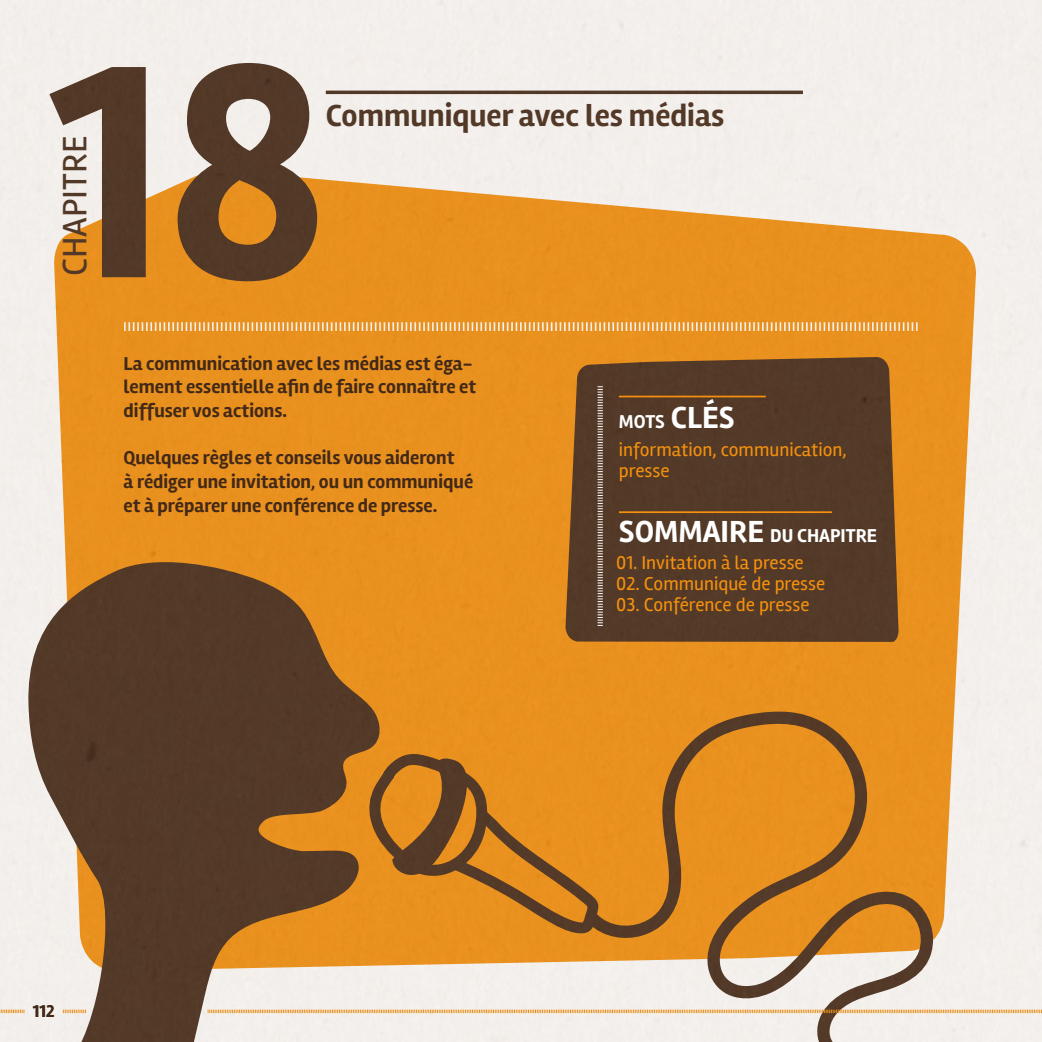
<style>
.page{position:relative;width:1042px;height:1042px;background:#fff}
.page>*{position:absolute;margin:0;border:0;box-sizing:border-box;transform-origin:0 0}
.t1{font:700 315px "Rambla";color:#432918}
.t2{font:35px "Rambla";color:#432918}
.t3{font:700 31.5px "Rambla";color:#432918}
.t4{font:700 19.25px/23.6px "Rambla";color:#432918}
.t5{font:19.25px/21px "Rambla";color:#f3900e}
.t6{font:700 19.25px "Rambla";color:#fff}
.t7{font:700 17.5px "Rambla";color:#432918}
.s1{font-size:31.5px}
</style>
<div class="page">
<img style="left:0;top:0;width:1042px;height:1042px">
<hr style="left:619px;top:396px;width:147px;height:1px;background:#f3900e">
<hr style="left:619px;top:511px;width:213px;height:2px;background:#f3900e">
<svg style="left:597px;top:386px;width:6px;height:240px"></svg>
<h1 class="t1" style="left:47px;top:-13px;width:283px">18</h1>
<h2 class="t2" style="left:54px;top:276px;width:143px;rotate:-90deg">CHAPITRE</h2>
<h3 class="t3" style="left:326px;top:97px;width:400px">Communiquer avec les médias</h3>
<p class="t4" style="left:124px;top:352px;width:354px">La communication avec les médias est éga&shy;lement essentielle afin de faire connaître et diffuser vos actions.</p>
<p class="t4" style="left:124px;top:446px;width:351px">Quelques règles et conseils vous aideront<br>à rédiger une invitation, ou un communiqué et à préparer une conférence de presse.</p>
<p class="t5" style="left:619px;top:439px;width:229px">information, communication, presse</p>
<p class="t5" style="left:616px;top:552px;width:189px">01. Invitation à la presse</p>
<p class="t5" style="left:616px;top:573px;width:211px">02. Communiqué de presse</p>
<p class="t5" style="left:616px;top:594px;width:195px">03. Conférence de presse</p>
<p class="t6" style="left:619px;top:410px;width:117px">MOTS <span class="s1">CLÉS</span></p>
<p class="t6" style="left:619px;top:524px;width:260px"><span class="s1">SOMMAIRE</span> DU CHAPITRE</p>
<p class="t7" style="left:33px;top:1001px;width:23px">112</p>
</div>
